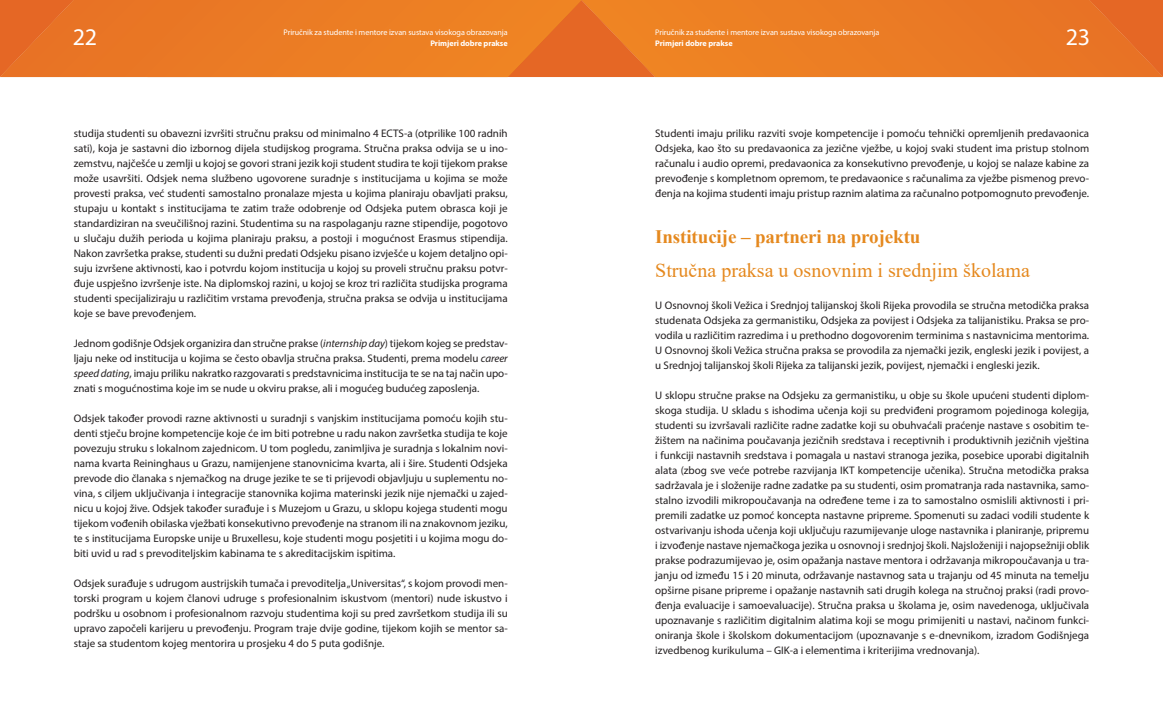
<style>
.page{position:relative;width:1163px;height:723px;background:#fff}
.page>*{position:absolute;margin:0;border:0;box-sizing:border-box;transform-origin:0 0}
.t1{font:24px "Myriad Pro";color:#fff}
.t2{font:20px "Times New Roman";color:#e5891f}
.t3{font:700 19px "Times New Roman";letter-spacing:-.005em;color:#e5891f}
.t4{font:11px/15px "Myriad Pro";color:#231f20;text-align:justify}
.t5{font:8.1px "Myriad Pro";letter-spacing:-.005em;color:#fff}
.t6{font:700 8.1px "Myriad Pro";letter-spacing:-.005em;color:#fff}
.s1{font-style:italic}
</style>
<div class="page">
<div style="left:655px;top:0;width:434px;height:77px;background:#eb7c24"></div>
<svg style="left:1089px;top:0;width:73px;height:77px;background:#e66d25"></svg>
<svg style="left:581px;top:0;width:74px;height:77px;background:#e97524"></svg>
<svg style="left:74px;top:0;width:507px;height:77px;background:#eb7a24"></svg>
<svg style="left:0;top:0;width:74px;height:77px;background:#e66d25"></svg>
<h1 class="t1" style="left:73px;top:23px;width:26px">22</h1>
<h1 class="t1" style="left:1065px;top:23px;width:26px">23</h1>
<p class="t5" style="left:283px;top:28px;width:226px">Priručnik za studente i mentore izvan sustava visokoga obrazovanja</p>
<p class="t6" style="left:430px;top:38px;width:79px">Primjeri dobre prakse</p>
<p class="t5" style="left:655px;top:28px;width:226px">Priručnik za studente i mentore izvan sustava visokoga obrazovanja</p>
<p class="t6" style="left:655px;top:38px;width:79px">Primjeri dobre prakse</p>
<p class="t4" style="left:74px;top:126px;width:435px">studija studenti su obavezni izvršiti stručnu praksu od minimalno 4 ECTS-a (otprilike 100 radnih sati), koja je sastavni dio izbornog dijela studijskog programa. Stručna praksa odvija se u ino&shy;zemstvu, najčešće u zemlji u kojoj se govori strani jezik koji student studira te koji tijekom prakse može usavršiti. Odsjek nema službeno ugovorene suradnje s institucijama u kojima se može provesti praksa, već studenti samostalno pronalaze mjesta u kojima planiraju obavljati praksu, stupaju u kontakt s institucijama te zatim traže odobrenje od Odsjeka putem obrasca koji je standardiziran na sveučilišnoj razini. Studentima su na raspolaganju razne stipendije, pogotovo u slučaju dužih perioda u kojima planiraju praksu, a postoji i mogućnost Erasmus stipendija.<br>Nakon završetka prakse, studenti su dužni predati Odsjeku pisano izvješće u kojem detaljno opi&shy;suju izvršene aktivnosti, kao i potvrdu kojom institucija u kojoj su proveli stručnu praksu potvr&shy;đuje uspješno izvršenje iste. Na diplomskoj razini, u kojoj se kroz tri različita studijska programa studenti specijaliziraju u različitim vrstama prevođenja, stručna praksa se odvija u institucijama koje se bave prevođenjem.</p>
<p class="t4" style="left:74px;top:336px;width:435px">Jednom godišnje Odsjek organizira dan stručne prakse (<span class="s1">internship day</span>) tijekom kojeg se predstav&shy;ljaju neke od institucija u kojima se često obavlja stručna praksa. Studenti, prema modelu <span class="s1">career speed dating</span>, imaju priliku nakratko razgovarati s predstavnicima institucija te se na taj način upo&shy;znati s mogućnostima koje im se nude u okviru prakse, ali i mogućeg budućeg zaposlenja.</p>
<p class="t4" style="left:74px;top:411px;width:435px">Odsjek također provodi razne aktivnosti u suradnji s vanjskim institucijama pomoću kojih stu&shy;denti stječu brojne kompetencije koje će im biti potrebne u radu nakon završetka studija te koje povezuju struku s lokalnom zajednicom. U tom pogledu, zanimljiva je suradnja s lokalnim novi&shy;nama kvarta Reininghaus u Grazu, namijenjene stanovnicima kvarta, ali i šire. Studenti Odsjeka prevode dio članaka s njemačkog na druge jezike te se ti prijevodi objavljuju u suplementu no&shy;vina, s ciljem uključivanja i integracije stanovnika kojima materinski jezik nije njemački u zajed&shy;nicu u kojoj žive. Odsjek također surađuje i s Muzejom u Grazu, u sklopu kojega studenti mogu tijekom vođenih obilaska vježbati konsekutivno prevođenje na stranom ili na znakovnom jeziku, te s institucijama Europske unije u Bruxellesu, koje studenti mogu posjetiti i u kojima mogu do&shy;biti uvid u rad s prevoditeljskim kabinama te s akreditacijskim ispitima.</p>
<p class="t4" style="left:74px;top:576px;width:435px">Odsjek surađuje s udrugom austrijskih tumača i prevoditelja „Universitas“, s kojom provodi men&shy;torski program u kojem članovi udruge s profesionalnim iskustvom (mentori) nude iskustvo i podršku u osobnom i profesionalnom razvoju studentima koji su pred završetkom studija ili su upravo započeli karijeru u prevođenju. Program traje dvije godine, tijekom kojih se mentor sa&shy;staje sa studentom kojeg mentorira u prosjeku 4 do 5 puta godišnje.</p>
<p class="t4" style="left:655px;top:126px;width:435px">Studenti imaju priliku razviti svoje kompetencije i pomoću tehnički opremljenih predavaonica Odsjeka, kao što su predavaonica za jezične vježbe, u kojoj svaki student ima pristup stolnom računalu i audio opremi, predavaonica za konsekutivno prevođenje, u kojoj se nalaze kabine za prevođenje s kompletnom opremom, te predavaonice s računalima za vježbe pismenog prevo&shy;đenja na kojima studenti imaju pristup raznim alatima za računalno potpomognuto prevođenje.</p>
<h3 class="t3" style="left:655px;top:223px;width:267px">Institucije – partneri na projektu</h3>
<h2 class="t2" style="left:655px;top:256px;width:376px">Stručna praksa u osnovnim i srednjim školama</h2>
<p class="t4" style="left:655px;top:298px;width:435px">U Osnovnoj školi Vežica i Srednjoj talijanskoj školi Rijeka provodila se stručna metodička praksa studenata Odsjeka za germanistiku, Odsjeka za povijest i Odsjeka za talijanistiku. Praksa se pro&shy;vodila u različitim razredima i u prethodno dogovorenim terminima s nastavnicima mentorima.<br>U Osnovnoj školi Vežica stručna praksa se provodila za njemački jezik, engleski jezik i povijest, a u Srednjoj talijanskoj školi Rijeka za talijanski jezik, povijest, njemački i engleski jezik.</p>
<p class="t4" style="left:655px;top:388px;width:435px">U sklopu stručne prakse na Odsjeku za germanistiku, u obje su škole upućeni studenti diplom&shy;skoga studija. U skladu s ishodima učenja koji su predviđeni programom pojedinoga kolegija, studenti su izvršavali različite radne zadatke koji su obuhvaćali praćenje nastave s osobitim te&shy;žištem na načinima poučavanja jezičnih sredstava i receptivnih i produktivnih jezičnih vještina i funkciji nastavnih sredstava i pomagala u nastavi stranoga jezika, posebice uporabi digitalnih alata (zbog sve veće potrebe razvijanja IKT kompetencije učenika). Stručna metodička praksa sadržavala je i složenije radne zadatke pa su studenti, osim promatranja rada nastavnika, samo&shy;stalno izvodili mikropoučavanja na određene teme i za to samostalno osmislili aktivnosti i pri&shy;premili zadatke uz pomoć koncepta nastavne pripreme. Spomenuti su zadaci vodili studente k ostvarivanju ishoda učenja koji uključuju razumijevanje uloge nastavnika i planiranje, pripremu i izvođenje nastave njemačkoga jezika u osnovnoj i srednjoj školi. Najsloženiji i najopsežniji oblik prakse podrazumijevao je, osim opažanja nastave mentora i održavanja mikropoučavanja u tra&shy;janju od između 15 i 20 minuta, održavanje nastavnog sata u trajanju od 45 minuta na temelju opširne pisane pripreme i opažanje nastavnih sati drugih kolega na stručnoj praksi (radi provo&shy;đenja evaluacije i samoevaluacije). Stručna praksa u školama je, osim navedenoga, uključivala upoznavanje s različitim digitalnim alatima koji se mogu primijeniti u nastavi, načinom funkci&shy;oniranja škole i školskom dokumentacijom (upoznavanje s e-dnevnikom, izradom Godišnjega izvedbenog kurikuluma – GIK-a i elementima i kriterijima vrednovanja).</p>
</div>
